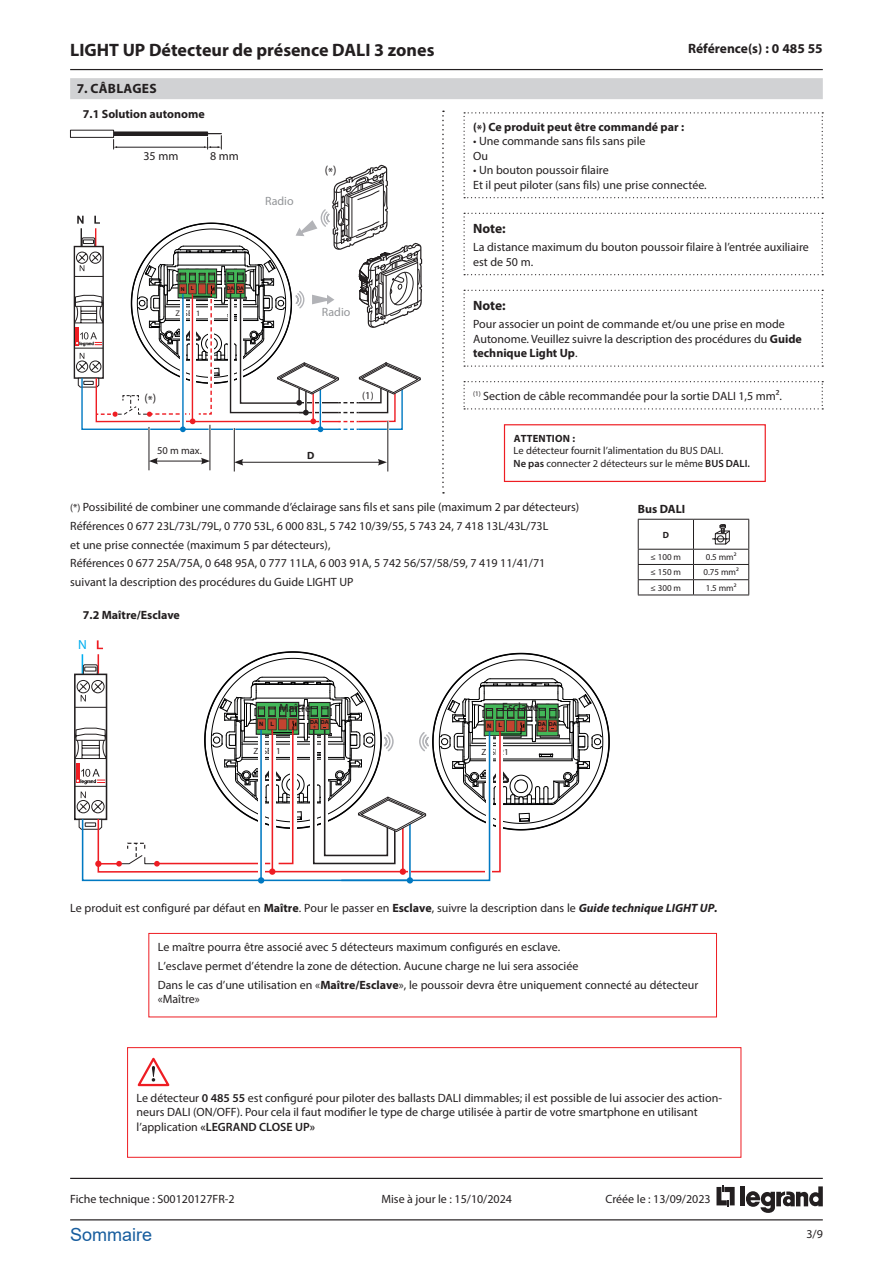
<style>
.page{position:relative;width:893px;height:1263px;background:#fff}
.page>*{position:absolute;margin:0;border:0;box-sizing:border-box;transform-origin:0 0}
.t1{font:700 18px "Myriad Pro";color:#231f20}
.t2{font:18px "Arial";color:#175d9e}
.Texte_courant{font:700 13.5px "Myriad Pro";color:#231f20}
.Texte_courant-2{font:700 13.5px "Myriad Pro";letter-spacing:.02em;color:#231f20}
.t3{font:13.2px "Myriad Pro";color:#00aeef}
.Texte_courant-3{font:12px/14.4px "Myriad Pro";color:#231f20}
.Texte_multilangues{font:12px/14.4px "Myriad Pro";color:#231f20}
.Texte_courant-4{font:700 12px "Myriad Pro";color:#231f20}
.Sous-titre_01_-_2_col{font:700 12px "Myriad Pro";color:#231f20}
.Sous-titre_01_-_1_col{font:700 12px "Myriad Pro";color:#231f20}
.Texte{font:12px "Myriad Pro";color:#231f20}
.t4{font:12px "Myriad Pro";color:#939598}
.Texte_multilangues-2{font:10.5px "Myriad Pro";color:#231f20}
.Texte_multilangues-3{font:700 10.5px "Myriad Pro";letter-spacing:.02em;color:#231f20}
.légende{font:10.5px "Myriad Pro";color:#231f20}
.Texte_Tab{font:9px "Myriad Pro";color:#231f20}
.Texte_Tab-2{font:700 9px "Myriad Pro";color:#231f20}
.t5{font:8.1px "Myriad Pro";color:#231f20}
.t6{font:700 6px "Arial";color:#111416}
.t7{font:700 5.55px "Arial";color:#111416}
.t8{font:700 5.4px "Arial";color:#111416}
.t9{font:700 4.95px "Arial";color:#111416}
.s1{font-weight:700}
.s2{font-weight:600}
.s3{font-size:10.5px}
.s4{font-weight:700;font-style:italic}
</style>
<div class="page">
<hr style="left:70px;top:1219px;width:753px;height:1px;background:#231f20">
<hr style="left:70px;top:1178px;width:753px;height:1px;background:#231f20">
<hr style="left:70px;top:69px;width:753px;height:1px;background:#231f20">
<svg style="left:716px;top:1185px;width:19px;height:22px"></svg>
<hr style="left:741px;top:1186px;width:4px;height:20px;background:#231f20">
<svg style="left:746px;top:1186px;width:77px;height:27px"></svg>
<div style="left:70px;top:78px;width:753px;height:21px;background:#d1d2d4"></div>
<div style="left:113px;top:132px;width:95px;height:4px;border:1px solid #231f20"></div>
<div style="left:70px;top:130px;width:44px;height:8px;border:1px solid #231f20"></div>
<hr style="left:116px;top:147px;width:89px;height:1px;background:#231f20">
<svg style="left:113px;top:140px;width:4px;height:9px"></svg>
<svg style="left:204px;top:133px;width:18px;height:16px"></svg>
<svg style="left:74px;top:165px;width:348px;height:267px"></svg>
<div style="left:180px;top:418px;width:6px;height:7px;background:#fff"></div>
<hr style="left:182px;top:294px;width:2px;height:136px;background:#0079c2">
<hr style="left:209px;top:425px;width:2px;height:45px;background:#fff">
<hr style="left:148px;top:427px;width:2px;height:43px;background:#fff">
<hr style="left:210px;top:425px;width:1px;height:45px;background:#231f20">
<hr style="left:149px;top:427px;width:1px;height:43px;background:#231f20">
<hr style="left:155px;top:461px;width:48px;height:1px;background:#231f20">
<svg style="left:149px;top:458px;width:9px;height:6px"></svg>
<svg style="left:201px;top:458px;width:9px;height:6px"></svg>
<hr style="left:387px;top:421px;width:2px;height:50px;background:#fff">
<hr style="left:233px;top:428px;width:2px;height:43px;background:#fff">
<hr style="left:388px;top:421px;width:1px;height:50px;background:#231f20">
<hr style="left:234px;top:428px;width:1px;height:43px;background:#231f20">
<hr style="left:241px;top:462px;width:139px;height:1px;background:#231f20">
<svg style="left:234px;top:459px;width:9px;height:6px"></svg>
<svg style="left:378px;top:459px;width:9px;height:6px"></svg>
<svg style="left:463px;top:112px;width:360px;height:86px"></svg>
<svg style="left:463px;top:213px;width:360px;height:62px"></svg>
<svg style="left:463px;top:290px;width:360px;height:77px"></svg>
<svg style="left:463px;top:381px;width:360px;height:28px"></svg>
<svg style="left:74px;top:640px;width:536px;height:243px"></svg>
<hr style="left:638px;top:519px;width:55px;height:1px;background:#231f20">
<hr style="left:693px;top:519px;width:56px;height:1px;background:#231f20">
<hr style="left:638px;top:549px;width:55px;height:1px;background:#231f20">
<hr style="left:693px;top:549px;width:56px;height:1px;background:#231f20">
<hr style="left:638px;top:564px;width:55px;height:1px;background:#231f20">
<hr style="left:693px;top:564px;width:56px;height:1px;background:#231f20">
<hr style="left:638px;top:579px;width:55px;height:1px;background:#231f20">
<svg style="left:638px;top:520px;width:1px;height:75px"></svg>
<hr style="left:693px;top:579px;width:56px;height:1px;background:#231f20">
<svg style="left:693px;top:520px;width:1px;height:75px"></svg>
<svg style="left:748px;top:520px;width:1px;height:75px"></svg>
<hr style="left:638px;top:595px;width:55px;height:1px;background:#231f20">
<hr style="left:693px;top:595px;width:56px;height:1px;background:#231f20">
<svg style="left:712px;top:524px;width:18px;height:21px"></svg>
<div style="left:504px;top:424px;width:262px;height:58px;border:1px solid #ee1d23"></div>
<svg style="left:442px;top:111px;width:2px;height:383px"></svg>
<svg style="left:137px;top:1057px;width:33px;height:30px"></svg>
<div style="left:127px;top:1047px;width:614px;height:111px;border:1px solid #ee1d23"></div>
<div style="left:148px;top:933px;width:569px;height:84px;border:1px solid #ee1d23"></div>
<h1 class="t1" style="left:70px;top:38px;width:366px">LIGHT UP Détecteur de présence DALI 3 zones</h1>
<p class="Texte_courant" style="left:688px;top:39px;width:136px">Référence(s) : 0 485 55</p>
<p class="Texte_courant-2" style="left:77px;top:80px;width:82px">7. CÂBLAGES</p>
<p class="Sous-titre_01_-_2_col" style="left:83px;top:106px;width:123px">7.1 Solution autonome</p>
<p class="Texte_courant-3" style="left:143px;top:148px;width:36px">35 mm</p>
<p class="Texte_courant-3" style="left:210px;top:148px;width:30px">8 mm</p>
<p class="Texte_courant-4" style="left:473px;top:119px;width:213px">(*) Ce produit peut être commandé par :</p>
<p class="Texte_courant-3" style="left:473px;top:134px;width:174px">• Une commande sans fils sans pile</p>
<p class="Texte_courant-3" style="left:473px;top:148px;width:16px">Ou</p>
<p class="Texte_courant-3" style="left:473px;top:163px;width:137px">• Un bouton poussoir filaire</p>
<p class="Texte_courant-3" style="left:473px;top:177px;width:235px">Et il peut piloter (sans fils) une prise connectée.</p>
<p class="Texte_courant" style="left:473px;top:219px;width:34px">Note:</p>
<p class="Texte_courant-3" style="left:473px;top:240px;width:337px">La distance maximum du bouton poussoir filaire à l’entrée auxiliaire est de 50 m.</p>
<p class="Texte_courant" style="left:473px;top:296px;width:34px">Note:</p>
<p class="Texte_courant-3" style="left:473px;top:317px;width:330px">Pour associer un point de commande et/ou une prise en mode<br>Autonome. Veuillez suivre la description des procédures du <span class="s1">Guide technique Light Up</span>.</p>
<p class="Texte_courant-3" style="left:473px;top:388px;width:310px"><sup>(1)</sup> Section de câble recommandée pour la sortie DALI 1,5 mm².</p>
<p class="Texte_courant-3" style="left:325px;top:162px;width:13px">(*)</p>
<p class="t4" style="left:265px;top:194px;width:30px">Radio</p>
<p class="t8" style="left:181px;top:285px;width:15px">N L</p>
<p class="t9" style="left:227px;top:284px;width:18px">DA DA</p>
<p class="t4" style="left:322px;top:305px;width:30px">Radio</p>
<p class="t5" style="left:176px;top:308px;width:26px">ZLSE21</p>
<p class="légende" style="left:362px;top:389px;width:13px">(1)</p>
<p class="Texte_courant-3" style="left:145px;top:390px;width:13px">(*)</p>
<p class="Texte_multilangues-2" style="left:157px;top:444px;width:46px">50 m max.</p>
<p class="Texte_multilangues-3" style="left:307px;top:449px;width:9px">D</p>
<p class="Texte_multilangues-3" style="left:514px;top:431px;width:63px">ATTENTION :</p>
<p class="Texte_multilangues-2" style="left:514px;top:444px;width:211px">Le détecteur fournit l’alimentation du BUS DALI.</p>
<p class="Texte_multilangues-2" style="left:514px;top:457px;width:238px"><span class="s2">Ne pas</span> connecter 2 détecteurs sur le même <span class="s2">BUS DALI.</span></p>
<p class="Texte_courant-3" style="left:70px;top:500px;width:511px"><span class="s3">(*)</span> Possibilité de combiner une commande d’éclairage sans fils et sans pile (maximum 2 par détecteurs)</p>
<p class="Texte_courant-3" style="left:70px;top:519px;width:480px">Références 0 677 23L/73L/79L, 0 770 53L, 6 000 83L, 5 742 10/39/55, 5 743 24, 7 418 13L/43L/73L</p>
<p class="Texte_courant-3" style="left:70px;top:537px;width:262px">et une prise connectée (maximum 5 par détecteurs),</p>
<p class="Texte_courant-3" style="left:70px;top:556px;width:477px">Références 0 677 25A/75A, 0 648 95A, 0 777 11LA, 6 003 91A, 5 742 56/57/58/59, 7 419 11/41/71</p>
<p class="Texte_courant-3" style="left:70px;top:575px;width:285px">suivant la description des procédures du Guide LIGHT UP</p>
<p class="Sous-titre_01_-_1_col" style="left:83px;top:607px;width:98px">7.2 Maître/Esclave</p>
<p class="t3" style="left:78px;top:637px;width:10px">N</p>
<p class="Texte" style="left:279px;top:700px;width:34px">Maître</p>
<p class="Texte" style="left:502px;top:699px;width:38px">Esclave</p>
<p class="t6" style="left:259px;top:720px;width:16px">N L</p>
<p class="Texte_Tab" style="left:253px;top:745px;width:29px">ZLSE21</p>
<p class="t7" style="left:310px;top:719px;width:20px">DA DA</p>
<p class="t7" style="left:538px;top:720px;width:20px">DA DA</p>
<p class="t6" style="left:487px;top:721px;width:16px">N L</p>
<p class="Texte_Tab" style="left:481px;top:747px;width:29px">ZLSE21</p>
<p class="Texte_courant-4" style="left:638px;top:501px;width:49px">Bus DALI</p>
<p class="Texte_Tab-2" style="left:663px;top:529px;width:8px">D</p>
<p class="Texte_Tab" style="left:651px;top:552px;width:32px">≤ 100 m</p>
<p class="Texte_Tab" style="left:706px;top:552px;width:32px">0.5 mm²</p>
<p class="Texte_Tab" style="left:651px;top:567px;width:32px">≤ 150 m</p>
<p class="Texte_Tab" style="left:703px;top:567px;width:37px">0.75 mm²</p>
<p class="Texte_Tab" style="left:651px;top:582px;width:32px">≤ 300 m</p>
<p class="Texte_Tab" style="left:706px;top:582px;width:32px">1.5 mm²</p>
<p class="Texte_multilangues" style="left:70px;top:900px;width:649px">Le produit est configuré par défaut en <span class="s1">Maître</span>. Pour le passer en <span class="s1">Esclave</span>, suivre la description dans le <span class="s4">Guide technique LIGHT UP.</span></p>
<p class="Texte_multilangues" style="left:158px;top:940px;width:404px">Le maître pourra être associé avec 5 détecteurs maximum configurés en esclave.</p>
<p class="Texte_multilangues" style="left:158px;top:959px;width:422px">L’esclave permet d’étendre la zone de détection. Aucune charge ne lui sera associée</p>
<p class="Texte_multilangues" style="left:158px;top:977px;width:542px">Dans le cas d’une utilisation en «<span class="s1">Maître/Esclave</span>», le poussoir devra être uniquement connecté au détecteur «Maître»</p>
<p class="Texte_courant-3" style="left:137px;top:1090px;width:587px">Le détecteur <span class="s2">0 485 55</span> est configuré pour piloter des ballasts DALI dimmables; il est possible de lui associer des action&shy;neurs DALI (ON/OFF). Pour cela il faut modifier le type de charge utilisée à partir de votre smartphone en utilisant l’application <span class="s2">«LEGRAND CLOSE UP»</span></p>
<p class="Texte_courant-3" style="left:70px;top:1192px;width:166px">Fiche technique : S00120127FR-2</p>
<p class="Texte_courant-3" style="left:381px;top:1192px;width:132px">Mise à jour le : 15/10/2024</p>
<p class="Texte_courant-3" style="left:605px;top:1192px;width:107px">Créée le : 13/09/2023</p>
<h1 class="t2" style="left:70px;top:1222px;width:84px">Sommaire</h1>
<p class="Texte_courant-3" style="left:806px;top:1226px;width:18px">3/9</p>
</div>
